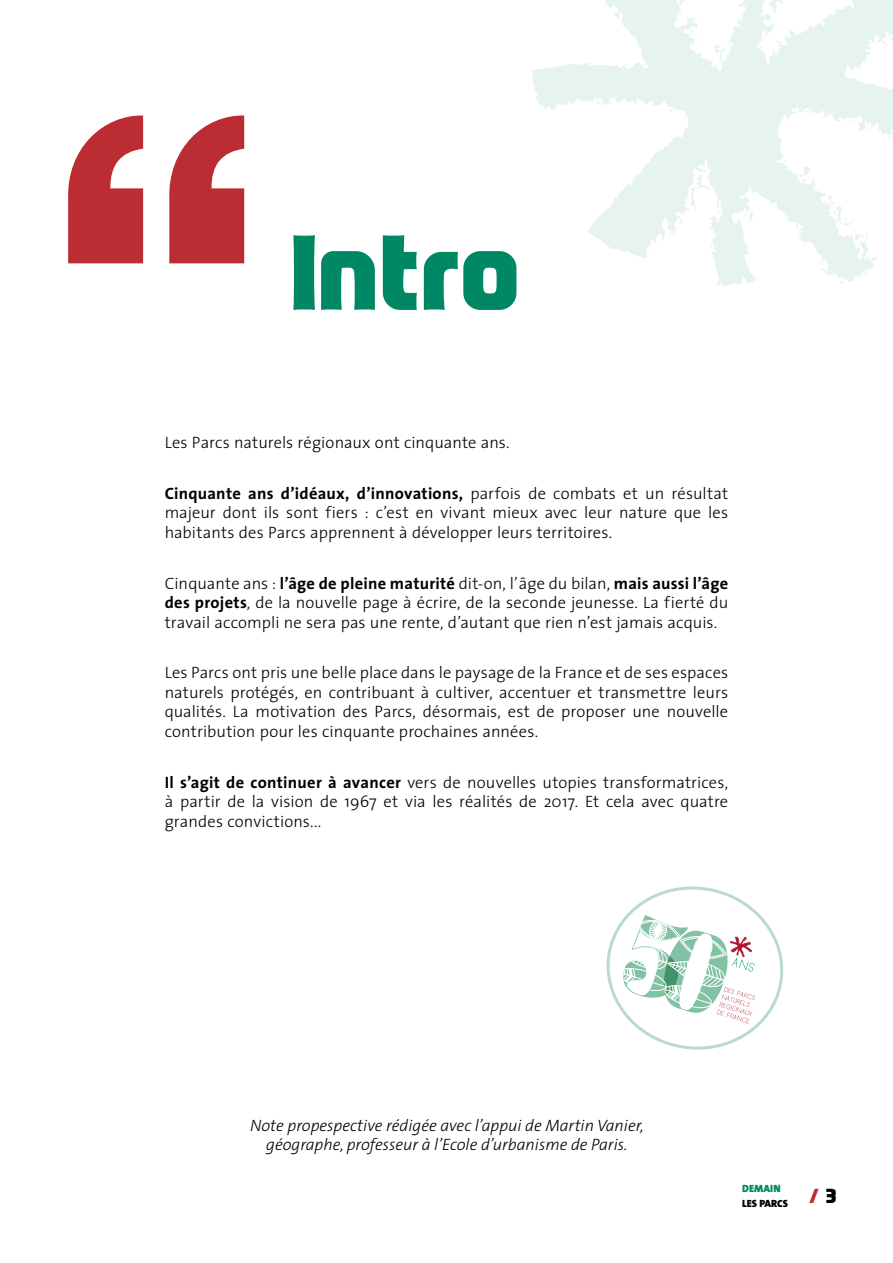
<style>
.page{position:relative;width:893px;height:1263px;background:#fff}
.page>*{position:absolute;margin:0;border:0;box-sizing:border-box;transform-origin:0 0}
.t1{font:900 409.5px "Helvetica";color:#bc2d33}
.t2{font:900 94.5px "Prosper";color:#008864}
.t3{font:300 16.5px/19.5px "The Sans";letter-spacing:.005em;color:#000;text-align:justify}
.t4{font:italic 300 16.5px/19.8px "The Sans";color:#000;text-align:center}
.t5{font:900 10.5px/15px "The Sans";color:#000}
.s1{font-weight:700}
.s2{color:#008864}
</style>
<div class="page">
<svg style="left:532px;top:0;width:361px;height:286px"></svg>
<svg style="left:606px;top:886px;width:178px;height:164px"></svg>
<h1 class="t1" style="left:51px;top:3px;width:206px">“</h1>
<h2 class="t2" style="left:293px;top:207px;width:232px">Intro</h2>
<p class="t3" style="left:165px;top:432px;width:346px">Les Parcs naturels régionaux ont cinquante ans.</p>
<p class="t3" style="left:165px;top:483px;width:565px"><span class="s1">Cinquante ans d’idéaux, d’innovations,</span> parfois de combats et un résultat majeur dont ils sont fiers : c’est en vivant mieux avec leur nature que les habitants des Parcs apprennent à développer leurs territoires.</p>
<p class="t3" style="left:165px;top:573px;width:565px">Cinquante ans : <span class="s1">l’âge de pleine maturité</span> dit-on, l’âge du bilan, <span class="s1">mais aussi l’âge des projets</span>, de la nouvelle page à écrire, de la seconde jeunesse. La fierté du travail accompli ne sera pas une rente, d’autant que rien n’est jamais acquis.</p>
<p class="t3" style="left:165px;top:662px;width:565px">Les Parcs ont pris une belle place dans le paysage de la France et de ses espaces naturels protégés, en contribuant à cultiver, accentuer et transmettre leurs qualités. La motivation des Parcs, désormais, est de proposer une nouvelle contribution pour les cinquante prochaines années.</p>
<p class="t3" style="left:165px;top:772px;width:565px"><span class="s1">Il s’agit de continuer à avancer</span> vers de nouvelles utopies transformatrices, à partir de la vision de 1967 et via les réalités de 2017. Et cela avec quatre grandes convictions...</p>
<p class="t4" style="left:250px;top:1114px;width:395px">Note propespective rédigée avec l’appui de Martin Vanier, géographe, professeur à l’Ecole d’urbanisme de Paris.</p>
<p class="t5" style="left:742px;top:1181px;width:96px"><span class="s2">DEMAIN<br></span>LES PARCS <sup>/</sup> <sup>3</sup></p>
</div>
